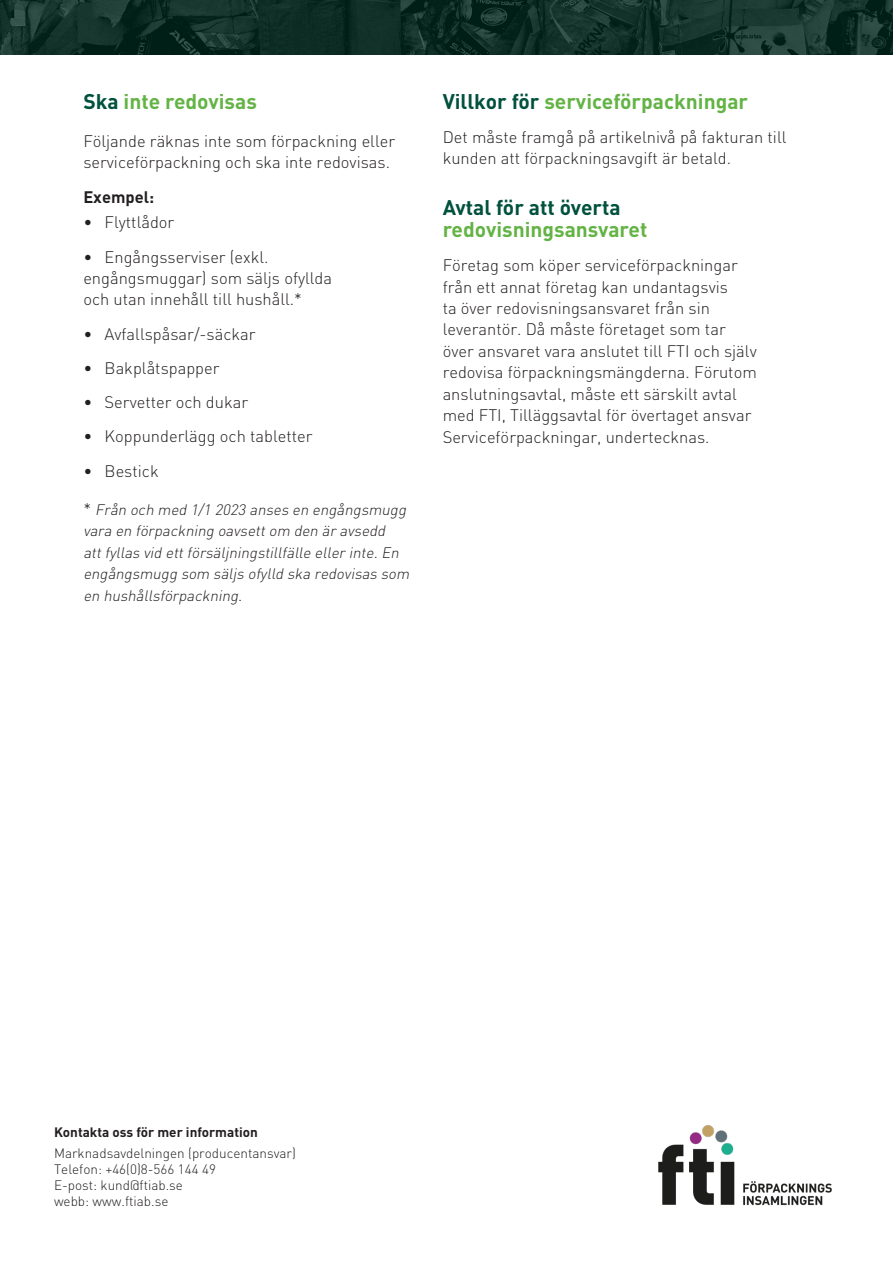
<style>
.page{position:relative;width:893px;height:1263px;background:#fff}
.page>*{position:absolute;margin:0;border:0;box-sizing:border-box;transform-origin:0 0}
.Rubrik_versaker{font:700 21px/21.5px "DIN Pro";color:#63b345}
.Bröd{font:300 16.5px/21.5px "DIN Pro";color:#231f20}
.Bröd-2{font:700 16.5px "DIN Pro";color:#231f20}
.Bröd-3{font:italic 300 15px/21.5px "DIN Pro";color:#231f20}
.kontaktuppgifter{font:300 13.5px/16.2px "DIN Pro";color:#231f20}
.Rubrik{font:700 13.5px "DIN Pro";color:#231f20}
.s1{color:#00513d}
.s2{font-style:normal;font-size:16.5px}
</style>
<div class="page">
<img style="left:0;top:0;width:893px;height:54px">
<img style="left:658px;top:1125px;width:174px;height:81px">
<p class="Rubrik_versaker" style="left:83px;top:89px;width:175px"><span class="s1">Ska</span> inte redovisas</p>
<p class="Bröd" style="left:83px;top:130px;width:313px">Följande räknas inte som förpackning eller serviceförpackning och ska inte redovisas.</p>
<p class="Bröd-2" style="left:83px;top:185px;width:72px">Exempel:</p>
<p class="Bröd" style="left:83px;top:211px;width:93px">• Flyttlådor</p>
<p class="Bröd" style="left:83px;top:245px;width:250px">• Engångsserviser (exkl. engångsmuggar) som säljs ofyllda och utan innehåll till hushåll.*</p>
<p class="Bröd" style="left:83px;top:322px;width:174px">• Avfallspåsar/-säckar</p>
<p class="Bröd" style="left:83px;top:356px;width:138px">• Bakplåtspapper</p>
<p class="Bröd" style="left:83px;top:391px;width:166px">• Servetter och dukar</p>
<p class="Bröd" style="left:83px;top:425px;width:231px">• Koppunderlägg och tabletter</p>
<p class="Bröd" style="left:83px;top:459px;width:77px">• Bestick</p>
<p class="Bröd-3" style="left:83px;top:498px;width:331px"><span class="s2">*</span> Från och med 1/1 2023 anses en engångsmugg vara en förpackning oavsettom den äravsedd attfyllas vid ettförsälj ningstillfälle ellerinte.En engångsmugg som säljs ofylld ska redovisas som en hushållsförpackning.</p>
<p class="Rubrik_versaker" style="left:443px;top:89px;width:307px"><span class="s1">Villkor för</span> serviceförpackningar</p>
<p class="Bröd" style="left:443px;top:125px;width:345px">Det måste framgå på artikelnivå på fakturan till kunden att förpackningsavgift är betald.</p>
<p class="Rubrik_versaker" style="left:443px;top:196px;width:206px"><span class="s1">Avtal för att överta </span>redovisningsansvaret</p>
<p class="Bröd" style="left:443px;top:254px;width:316px">Företag som köper serviceförpackningar från ett annat företag kan undantagsvis<br>ta över redovisningsansvaret från sin leverantör. Då måste företaget som tar över ansvaret vara anslutet till FTI och själv redovisa förpackningsmängderna. Förutom anslutningsavtal, måste ett särskilt avtal med FTI, Tilläggsavtal för övertaget ansvar Serviceförpackningar, undertecknas.</p>
<p class="Rubrik" style="left:54px;top:1123px;width:205px">Kontakta oss för mer information</p>
<p class="kontaktuppgifter" style="left:54px;top:1144px;width:243px">Marknadsavdelningen (producentansvar)<br>Telefon: +46(0)8-566 144 49<br>E-post: kund@ftiab.se<br>webb: www.ftiab.se</p>
</div>
